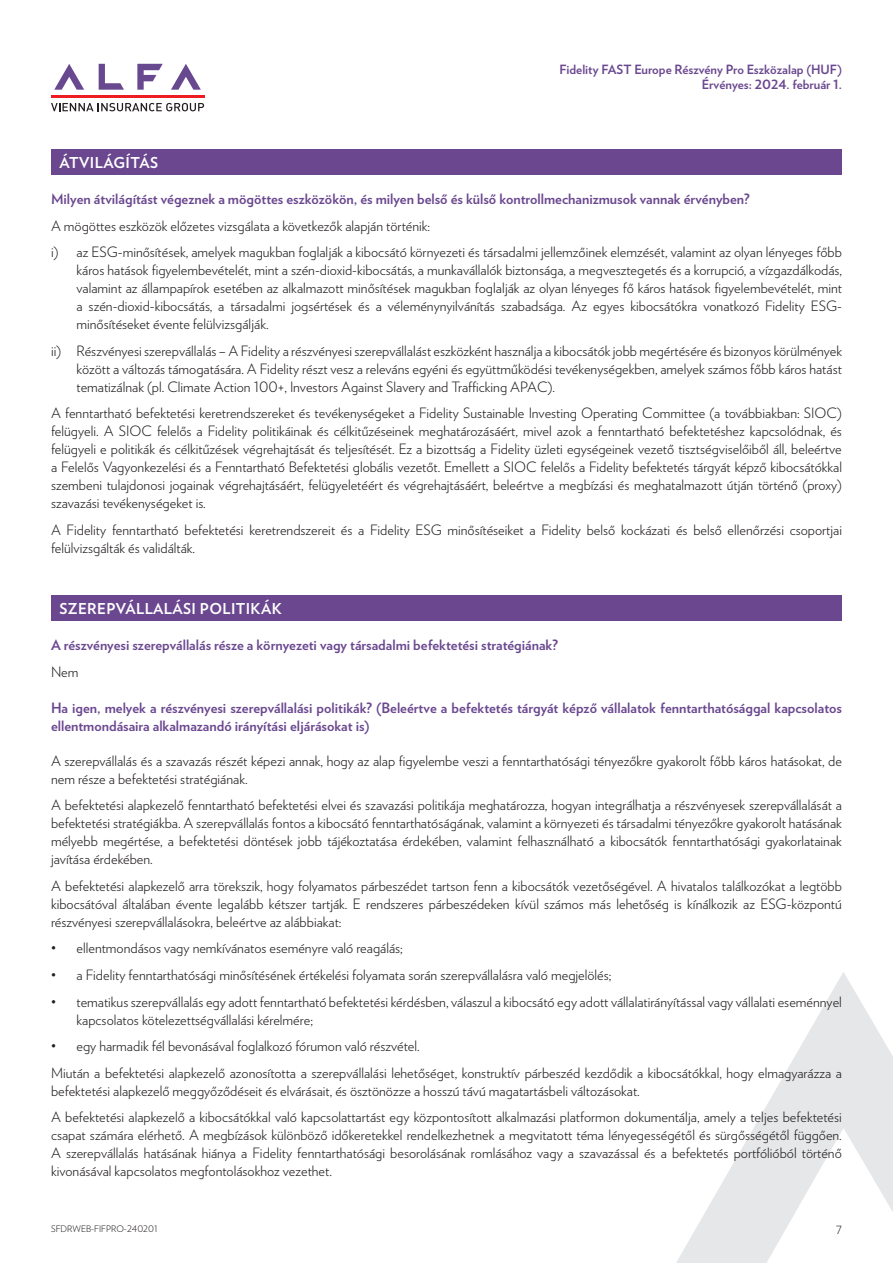
<style>
.page{position:relative;width:893px;height:1263px;background:#fff}
.page>*{position:absolute;margin:0;border:0;box-sizing:border-box;transform-origin:0 0}
.t1{font:700 15px "Verlag";letter-spacing:.025em;color:#fff}
.t2{font:300 14.25px/18px "Verlag";color:#231f20}
.t3{font:700 14.25px/18px "Verlag";color:#6a478f}
.t4{font:700 12.75px/15px "Verlag";color:#6a478f;text-align:right}
.t5{font:300 11.25px "Verlag";color:#231f20}
.t6{font:300 9px "Verlag";color:#231f20}
</style>
<div class="page">
<svg style="left:171px;top:64px;width:30px;height:26px"></svg>
<svg style="left:137px;top:64px;width:26px;height:26px"></svg>
<svg style="left:99px;top:64px;width:25px;height:26px"></svg>
<svg style="left:54px;top:64px;width:30px;height:26px"></svg>
<hr style="left:51px;top:95px;width:153px;height:3px;background:#ee1d23">
<svg style="left:51px;top:103px;width:153px;height:8px"></svg>
<svg style="left:676px;top:972px;width:217px;height:291px"></svg>
<div style="left:51px;top:149px;width:791px;height:25px;background:#6a478f"></div>
<div style="left:51px;top:595px;width:791px;height:25px;background:#6a478f"></div>
<p class="t4" style="left:560px;top:61px;width:284px">Fidelity FAST Europe Részvény Pro Eszközalap (HUF)<br>Érvényes: 2024. február 1.</p>
<p class="t1" style="left:60px;top:150px;width:100px">ÁTVILÁGÍTÁS</p>
<p class="t3" style="left:51px;top:189px;width:700px">Milyen átvilágítást végeznek a mögöttes eszközökön, és milyen belső és külső kontrollmechanizmusok vannak érvényben?</p>
<p class="t2" style="left:51px;top:212px;width:792px;line-height:26.5px">A mögöttes eszközök előzetes vizsgálata a következők alapján történik:<br>i) az ESG-minősítések, amelyek magukban foglalják a kibocsátó környezeti és társadalmi jellemzőinek elemzését, valamint az olyan lényeges főbb</p>
<p class="t2" style="left:77px;top:260px;width:767px;text-align:justify">káros hatások figyelembevételét, mint a szén-dioxid-kibocsátás, a munkavállalók biztonsága, a megvesztegetés és a korrupció, a vízgazdálkodás, valamint az állampapírok esetében az alkalmazott minősítések magukban foglalják az olyan lényeges fő káros hatások figyelembevételét, mint a szén-dioxid-kibocsátás, a társadalmi jogsértések és a véleménynyilvánítás szabadsága. Az egyes kibocsátókra vonatkozó Fidelity ESG&shy;minősítéseket évente felülvizsgálják.</p>
<p class="t2" style="left:77px;top:341px;width:767px;text-align:justify;text-indent:-26px">ii) Részvényesi szerepvállalás – A Fidelity a részvényesi szerepvállalást eszközként használja a kibocsátók jobb megértésére és bizonyos körülmények között a változás támogatására. A Fidelity részt vesz a releváns egyéni és együttműködési tevékenységekben, amelyek számos főbb káros hatást tematizálnak (pl. Climate Action 100+, Investors Against Slavery and Trafficking APAC).</p>
<p class="t2" style="left:51px;top:403px;width:792px;text-align:justify">A fenntartható befektetési keretrendszereket és tevékenységeket a Fidelity Sustainable Investing Operating Committee (a továbbiakban: SIOC) felügyeli. A SIOC felelős a Fidelity politikáinak és célkitűzéseinek meghatározásáért, mivel azok a fenntartható befektetéshez kapcsolódnak, és felügyeli e politikák és célkitűzések végrehajtását és teljesítését. Ez a bizottság a Fidelity üzleti egységeinek vezető tisztségviselőiből áll, beleértve a Felelős Vagyonkezelési és a Fenntartható Befektetési globális vezetőt. Emellett a SIOC felelős a Fidelity befektetés tárgyát képző kibocsátókkal szembeni tulajdonosi jogainak végrehajtásáért, felügyeletéért és végrehajtásáért, beleértve a megbízási és meghatalmazott útján történő (proxy) szavazási tevékenységeket is.</p>
<p class="t2" style="left:51px;top:520px;width:792px">A Fidelity fenntartható befektetési keretrendszereit és a Fidelity ESG minősítéseiket a Fidelity belső kockázati és belső ellenőrzési csoportjai felülvizsgálták és validálták.</p>
<p class="t1" style="left:60px;top:596px;width:224px">SZEREPVÁLLALÁSI POLITIKÁK</p>
<p class="t3" style="left:51px;top:635px;width:508px">A részvényesi szerepvállalás része a környezeti vagy társadalmi befektetési stratégiának?</p>
<p class="t2" style="left:51px;top:662px;width:29px">Nem</p>
<p class="t3" style="left:51px;top:698px;width:792px">Ha igen, melyek a részvényesi szerepvállalási politikák? (Beleértve a befektetés tárgyát képző vállalatok fenntarthatósággal kapcsolatos ellentmondásaira alkalmazandó irányítási eljárásokat is)</p>
<p class="t2" style="left:51px;top:751px;width:792px">A szerepvállalás és a szavazás részét képezi annak, hogy az alap figyelembe veszi a fenntarthatósági tényezőkre gyakorolt főbb káros hatásokat, de nem része a befektetési stratégiának.</p>
<p class="t2" style="left:51px;top:795px;width:792px;text-align:justify">A befektetési alapkezelő fenntartható befektetési elvei és szavazási politikája meghatározza, hogyan integrálhatja a részvényesek szerepvállalását a befektetési stratégiákba. A szerepvállalás fontos a kibocsátó fenntarthatóságának, valamint a környezeti és társadalmi tényezőkre gyakorolt hatásának mélyebb megértése, a befektetési döntések jobb tájékoztatása érdekében, valamint felhasználható a kibocsátók fenntarthatósági gyakorlatainak javítása érdekében.</p>
<p class="t2" style="left:51px;top:876px;width:792px;text-align:justify">A befektetési alapkezelő arra törekszik, hogy folyamatos párbeszédet tartson fenn a kibocsátók vezetőségével. A hivatalos találkozókat a legtöbb kibocsátóval általában évente legalább kétszer tartják. E rendszeres párbeszédeken kívül számos más lehetőség is kínálkozik az ESG-központú részvényesi szerepvállalásokra, beleértve az alábbiakat:</p>
<p class="t2" style="left:51px;top:938px;width:353px">• ellentmondásos vagy nemkívánatos eseményre való reagálás;</p>
<p class="t2" style="left:51px;top:965px;width:562px">• a Fidelity fenntarthatósági minősítésének értékelési folyamata során szerepvállalásra való megjelölés;</p>
<p class="t2" style="left:77px;top:991px;width:767px;text-indent:-26px">• tematikus szerepvállalás egy adott fenntartható befektetési kérdésben, válaszul a kibocsátó egy adott vállalatirányítással vagy vállalati eseménnyel kapcsolatos kötelezettségvállalási kérelmére;</p>
<p class="t2" style="left:51px;top:1032px;width:792px;line-height:26.5px">• egy harmadik fél bevonásával foglalkozó fórumon való részvétel.<br>Miután a befektetési alapkezelő azonosította a szerepvállalási lehetőséget, konstruktív párbeszéd kezdődik a kibocsátókkal, hogy elmagyarázza a</p>
<p class="t2" style="left:51px;top:1076px;width:792px;line-height:26.5px">befektetési alapkezelő meggyőződéseit és elvárásait, és ösztönözze a hosszú távú magatartásbeli változásokat.<br>A befektetési alapkezelő a kibocsátókkal való kapcsolattartást egy központosított alkalmazási platformon dokumentálja, amely a teljes befektetési</p>
<p class="t2" style="left:51px;top:1125px;width:792px;text-align:justify">csapat számára elérhető. A megbízások különböző időkeretekkel rendelkezhetnek a megvitatott téma lényegességétől és sürgősségétől függően.<br>A szerepvállalás hatásának hiánya a Fidelity fenntarthatósági besorolásának romlásához vagy a szavazással és a befektetés portfólióból történő kivonásával kapcsolatos megfontolásokhoz vezethet.</p>
<p class="t6" style="left:51px;top:1222px;width:108px">SFDRWEB-FIFPRO-240201</p>
<p class="t5" style="left:836px;top:1221px;width:7px">7</p>
</div>
